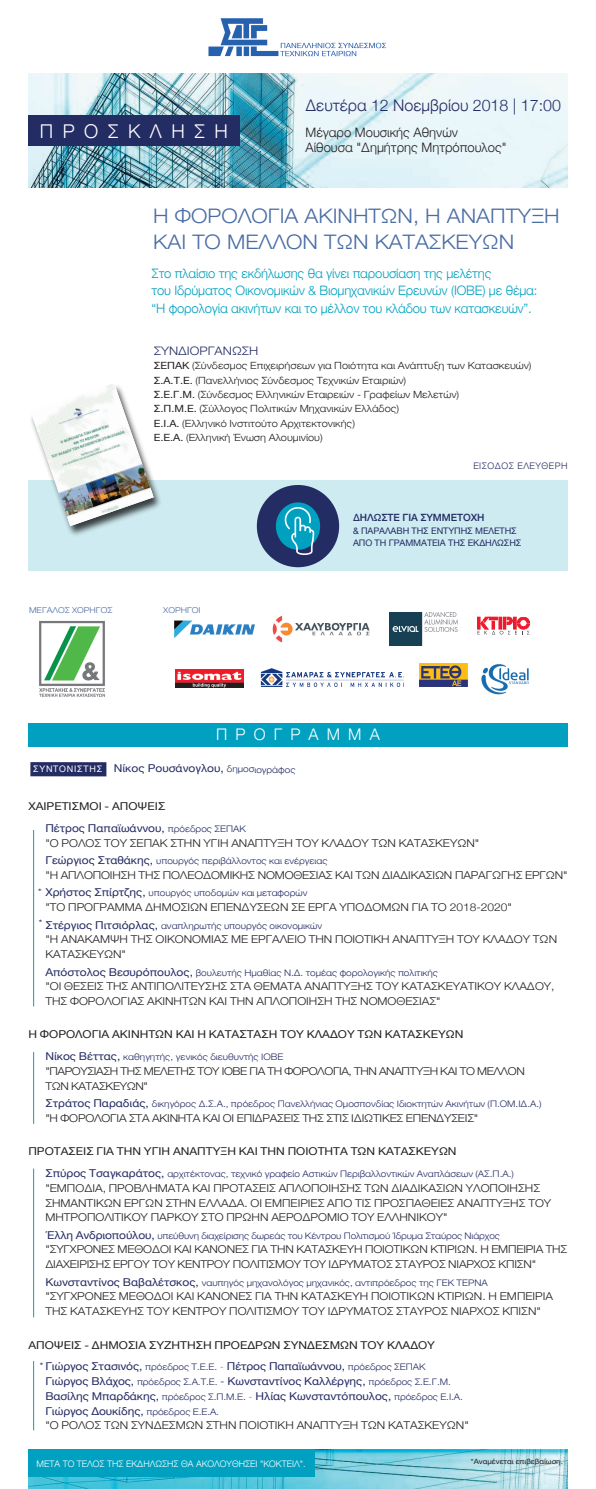
<style>
.page{position:relative;width:596px;height:1489px;background:#fff}
.page>*{position:absolute;margin:0;border:0;box-sizing:border-box;transform-origin:0 0}
.t1{font:300 20px/26.4px "Helvetica Neue";color:#4a6da4;scale:1.1 1}
.t2{font:300 19px "Helvetica Neue";letter-spacing:.5em;color:#fff}
.t3{font:300 16px "Helvetica Neue";color:#242c64}
.t4{font:300 16px "Helvetica Neue";letter-spacing:.505em;color:#fff}
.t5{font:300 13px/17.4px "Helvetica Neue";letter-spacing:-.01em;color:#00a1c0}
.t6{font:300 13px/15.2px "Helvetica Neue";color:#231f20}
.t7{font:300 11.7px "Helvetica Neue";color:#242c64;scale:1.11 1}
.t8{font:300 10.8px/14.7px "Helvetica Neue";color:#231f20;scale:1.11 1}
.t9{font:10.8px/14.7px "Helvetica Neue";letter-spacing:-.005em;color:#242c64;scale:1.11 1}
.t10{font:10.8px "Helvetica Neue";color:#231f20;scale:1.11 1}
.t11{font:300 10.8px/14.7px "Helvetica Neue";letter-spacing:-.03em;color:#231f20;scale:1.11 1}
.t12{font:500 10px "Helvetica Neue";letter-spacing:-.01em;color:#242c64}
.t13{font:300 9.9px/14.3px "Helvetica Neue";color:#231f20;scale:1.11 1}
.t14{font:300 9px "Helvetica Neue";color:#242c64;scale:1.11 1}
.t15{font:9px/12.6px "Helvetica Neue";letter-spacing:-.01em;color:#242c64}
.t16{font:300 9px "Helvetica Neue";color:#fff}
.t17{font:300 9px "Helvetica Neue";letter-spacing:.055em;color:#242c64}
.t18{font:9px "Helvetica Neue";letter-spacing:-.01em;color:#242c64;scale:1.11 1}
.t19{font:300 8.1px "Helvetica Neue";color:#4a6da4;scale:1.11 1}
.t20{font:7.2px "Helvetica Neue";color:#231f20;scale:1.11 1}
.s1{font-weight:400}
.s2{font-size:9px;color:#fff}
.s3{font-weight:300;font-size:9px}
.s4{font-weight:400;color:#242c64}
.s5{font-size:9px;color:#242c64}
.s6{font-weight:400;font-size:10.8px}
.s7{font-weight:100}
.s8{font-weight:300}
.s9{font-weight:300;color:#231f20}
</style>
<div class="page">
<img style="left:208px;top:18px;width:179px;height:39px">
<div style="left:28px;top:480px;width:539px;height:90px;background:#cdebf1"></div>
<img style="left:28px;top:74px;width:539px;height:114px">
<div style="left:257px;top:485px;width:82px;height:82px;background:#242c64;border-radius:50%"></div>
<hr style="left:33px;top:830px;width:1px;height:176px;background:#00a1c0">
<img style="left:28px;top:1449px;width:539px;height:38px">
<hr style="left:33px;top:1051px;width:1px;height:72px;background:#00a1c0">
<hr style="left:33px;top:1168px;width:1px;height:149px;background:#00a1c0">
<hr style="left:33px;top:1360px;width:1px;height:69px;background:#00a1c0">
<div style="left:28px;top:1449px;width:287px;height:27px;background:#00a1c0"></div>
<div style="left:30px;top:762px;width:76px;height:14px;background:#242c64"></div>
<div style="left:28px;top:115px;width:211px;height:31px;background:#242c64"></div>
<div style="left:28px;top:723px;width:539px;height:23px;background:#00a1c0"></div>
<svg style="left:276px;top:502px;width:44px;height:48px"></svg>
<img style="left:282px;top:508px;width:39px;height:47px">
<img style="left:67px;top:482px;width:93px;height:53px">
<img style="left:31px;top:384px;width:123px;height:142px">
<img style="left:39px;top:621px;width:66px;height:75px">
<img style="left:174px;top:620px;width:81px;height:18px">
<img style="left:272px;top:616px;width:98px;height:27px">
<img style="left:260px;top:668px;width:144px;height:19px">
<svg style="left:528px;top:668px;width:1px;height:16px"></svg>
<img style="left:481px;top:664px;width:47px;height:31px">
<img style="left:389px;top:613px;width:68px;height:32px">
<svg style="left:419px;top:663px;width:49px;height:24px"></svg>
<img style="left:419px;top:663px;width:47px;height:23px">
<svg style="left:175px;top:669px;width:69px;height:19px"></svg>
<img style="left:175px;top:669px;width:68px;height:18px">
<svg style="left:477px;top:617px;width:52px;height:17px"></svg>
<h2 class="t2" style="left:40px;top:120px;width:189px">ΠΡΟΣΚΛΗΣΗ</h2>
<h3 class="t3" style="left:305px;top:95px;width:257px">Δευτέρα 12 Νοεμβρίου 2018 | 17:00</h3>
<p class="t6" style="left:305px;top:124px;width:202px">Μέγαρο Μουσικής Αθηνών<br>Αίθουσα "Δημήτρης Μητρόπουλος"</p>
<h1 class="t1" style="left:153px;top:202px;width:371px">Η ΦΟΡΟΛΟΓΙΑ ΑΚΙΝΗΤΩΝ, Η ΑΝΑΠΤΥΞΗ<br>ΚΑΙ ΤΟ ΜΕΛΛΟΝ ΤΩΝ ΚΑΤΑΣΚΕΥΩΝ</h1>
<p class="t5" style="left:151px;top:264px;width:387px">Στο πλαίσιο της εκδήλωσης θα γίνει παρουσίαση της μελέτης<br>του Ιδρύματος Οικονομικών &amp; Βιομηχανικών Ερευνών (ΙΟΒΕ) με θέμα: “Η φορολογία ακινήτων και το μέλλον του κλάδου των κατασκευών”.</p>
<p class="t7" style="left:154px;top:343px;width:96px">ΣΥΝΔΙΟΡΓΑΝΩΣΗ</p>
<p class="t13" style="left:154px;top:358px;width:341px"><span class="s1">ΣΕΠΑΚ</span> (Σύνδεσμος Επιχειρήσεων για Ποιότητα και Ανάπτυξη των Κατασκευών)<br><span class="s1">Σ.Α.Τ.Ε.</span> (Πανελλήνιος Σύνδεσμος Τεχνικών Εταιριών)<br><span class="s1">Σ.Ε.Γ.Μ.</span> (Σύνδεσμος Ελληνικών Εταιρειών - Γραφείων Μελετών)<br><span class="s1">Σ.Π.Μ.Ε.</span> (Σύλλογος Πολιτικών Μηχανικών Ελλάδος)<br><span class="s1">Ε.Ι.Α.</span> (Ελληνικό Ινστιτούτο Αρχιτεκτονικής)<br><span class="s1">Ε.Ε.Α.</span> (Ελληνική Ένωση Αλουμινίου)</p>
<p class="t17" style="left:473px;top:460px;width:96px">ΕΙΣΟΔΟΣ ΕΛΕΥΘΕΡΗ</p>
<p class="t19" style="left:29px;top:605px;width:77px">ΜΕΓΑΛΟΣ ΧΟΡΗΓΟΣ</p>
<p class="t19" style="left:163px;top:605px;width:35px">ΧΟΡΗΓΟΙ</p>
<p class="t12" style="left:353px;top:511px;width:133px">ΔΗΛΩΣΤΕ ΓΙΑ ΣΥΜΜΕΤΟΧΗ</p>
<p class="t15" style="left:353px;top:524px;width:170px">&amp; ΠΑΡΑΛΑΒΗ ΤΗΣ ΕΝΤΥΠΗΣ ΜΕΛΕΤΗΣ<br>ΑΠΟ ΤΗ ΓΡΑΜΜΑΤΕΙΑ ΤΗΣ ΕΚΔΗΛΩΣΗΣ</p>
<h3 class="t4" style="left:216px;top:725px;width:165px">ΠΡΟΓΡΑΜΜΑ</h3>
<p class="t9" style="left:33px;top:761px;width:238px"><span class="s2">ΣΥΝΤΟΝΙΣΤΗΣ</span> Νίκος Ρουσάνογλου, <span class="s3">δημοσιογράφος</span></p>
<p class="t10" style="left:28px;top:800px;width:125px">ΧΑΙΡΕΤΙΣΜΟΙ - ΑΠΟΨΕΙΣ</p>
<p class="t8" style="left:45px;top:820px;width:392px"><span class="s4">Πέτρος Παπαϊωάννου,</span> <span class="s5">πρόεδρος ΣΕΠΑΚ<br></span>"Ο ΡΟΛΟΣ ΤΟΥ ΣΕΠΑΚ ΣΤΗΝ ΥΓΙΗ ΑΝΑΠΤΥΞΗ ΤΟΥ ΚΛΑΔΟΥ ΤΩΝ ΚΑΤΑΣΚΕΥΩΝ"</p>
<p class="t14" style="left:45px;top:855px;width:255px"><span class="s6">Γεώργιος Σταθάκης,</span> υπουργός περιβάλλοντος και ενέργειας</p>
<p class="t8" style="left:45px;top:867px;width:471px">"Η ΑΠΛΟΠΟΙΗΣΗ ΤΗΣ ΠΟΛΕΟΔΟΜΙΚΗΣ ΝΟΜΟΘΕΣΙΑΣ ΚΑΙ ΤΩΝ ΔΙΑΔΙΚΑΣΙΩΝ ΠΑΡΑΓΩΓΗΣ ΕΡΓΩΝ"</p>
<p class="t14" style="left:45px;top:887px;width:237px"><span class="s6">Χρήστος Σπίρτζης,</span> υπουργός υποδομών και μεταφορών</p>
<p class="t8" style="left:45px;top:899px;width:421px">"ΤΟ ΠΡΟΓΡΑΜΜΑ ΔΗΜΟΣΙΩΝ ΕΠΕΝΔΥΣΕΩΝ ΣΕ ΕΡΓΑ ΥΠΟΔΟΜΩΝ ΓΙΑ ΤΟ 2018-2020"</p>
<p class="t14" style="left:45px;top:919px;width:251px"><span class="s6">Στέργιος Πιτσιόρλας,</span> αναπληρωτής υπουργός οικονομικών</p>
<p class="t8" style="left:45px;top:931px;width:462px">"Η ΑΝΑΚΑΜΨΗ ΤΗΣ ΟΙΚΟΝΟΜΙΑΣ ΜΕ ΕΡΓΑΛΕΙΟ ΤΗΝ ΠΟΙΟΤΙΚΗ ΑΝΑΠΤΥΞΗ ΤΟΥ ΚΛΑΔΟΥ ΤΩΝ<br>ΚΑΤΑΣΚΕΥΩΝ"</p>
<p class="t14" style="left:45px;top:966px;width:355px"><span class="s6">Απόστολος Βεσυρόπουλος,</span> βουλευτής Ημαθίας Ν.Δ. τομέας φορολογικής πολιτικής</p>
<p class="t8" style="left:45px;top:978px;width:460px">"ΟΙ ΘΕΣΕΙΣ ΤΗΣ ΑΝΤΙΠΟΛΙΤΕΥΣΗΣ ΣΤΑ ΘΕΜΑΤΑ ΑΝΑΠΤΥΞΗΣ ΤΟΥ ΚΑΤΑΣΚΕΥΑΤΙΚΟΥ ΚΛΑΔΟΥ,<br>ΤΗΣ ΦΟΡΟΛΟΓΙΑΣ ΑΚΙΝΗΤΩΝ ΚΑΙ ΤΗΝ ΑΠΛΟΠΟΙΗΣΗ ΤΗΣ ΝΟΜΟΘΕΣΙΑΣ"</p>
<p class="t18" style="left:38px;top:886px;width:5px">*</p>
<p class="t18" style="left:39px;top:917px;width:5px">*</p>
<p class="t10" style="left:28px;top:1027px;width:393px">Η ΦΟΡΟΛΟΓΙΑ ΑΚΙΝΗΤΩΝ ΚΑΙ Η ΚΑΤΑΣΤΑΣΗ ΤΟΥ ΚΛΑΔΟΥ ΤΩΝ ΚΑΤΑΣΚΕΥΩΝ</p>
<p class="t14" style="left:45px;top:1051px;width:216px"><span class="s6">Νίκος Βέττας,</span> καθηγητής, γενικός διευθυντής ΙΟΒΕ</p>
<p class="t11" style="left:45px;top:1063px;width:433px">"ΠΑΡΟΥΣΙΑΣΗ ΤΗΣ ΜΕΛΕΤΗΣ ΤΟΥ ΙΟΒΕ ΓΙΑ ΤΗ ΦΟΡΟΛΟΓΙΑ, ΤΗΝ ΑΝΑΠΤΥΞΗ ΚΑΙ ΤΟ ΜΕΛΛΟΝ<br>ΤΩΝ ΚΑΤΑΣΚΕΥΩΝ"</p>
<p class="t14" style="left:45px;top:1098px;width:448px"><span class="s6">Στράτος Παραδιάς,</span> δικηγόρος Δ.Σ.Α., πρόεδρος Πανελλήνιας Ομοσπονδίας Ιδιοκτητών Ακινήτων (Π.ΟΜ.ΙΔ.Α.)</p>
<p class="t8" style="left:45px;top:1110px;width:391px">"Η ΦΟΡΟΛΟΓΙΑ ΣΤΑ ΑΚΙΝΗΤΑ ΚΑΙ ΟΙ ΕΠΙΔΡΑΣΕΙΣ ΤΗΣ ΣΤΙΣ ΙΔΙΩΤΙΚΕΣ ΕΠΕΝΔΥΣΕΙΣ"</p>
<p class="t10" style="left:28px;top:1144px;width:387px">ΠΡΟΤΑΣΕΙΣ ΓΙΑ ΤΗΝ ΥΓΙΗ ΑΝΑΠΤΥΞΗ ΚΑΙ ΤΗΝ ΠΟΙΟΤΗΤΑ ΤΩΝ ΚΑΤΑΣΚΕΥΩΝ</p>
<p class="t14" style="left:45px;top:1168px;width:423px"><span class="s6">Σπύρος Τσαγκαράτος,</span> αρχιτέκτονας, τεχνικό γραφείο Αστικών Περιβαλλοντικών Αναπλάσεων (ΑΣ.Π.Α.)</p>
<p class="t8" style="left:45px;top:1180px;width:457px">"ΕΜΠΟΔΙΑ, ΠΡΟΒΛΗΜΑΤΑ ΚΑΙ ΠΡΟΤΑΣΕΙΣ ΑΠΛΟΠΟΙΗΣΗΣ ΤΩΝ ΔΙΑΔΙΚΑΣΙΩΝ ΥΛΟΠΟΙΗΣΗΣ<br>ΣΗΜΑΝΤΙΚΩΝ ΕΡΓΩΝ ΣΤΗΝ ΕΛΛΑΔΑ. ΟΙ ΕΜΠΕΙΡΙΕΣ ΑΠΟ ΤΙΣ ΠΡΟΣΠΑΘΕΙΕΣ ΑΝΑΠΤΥΞΗΣ ΤΟΥ<br>ΜΗΤΡΟΠΟΛΙΤΙΚΟΥ ΠΑΡΚΟΥ ΣΤΟ ΠΡΩΗΝ ΑΕΡΟΔΡΟΜΙΟ ΤΟΥ ΕΛΛΗΝΙΚΟΥ"</p>
<p class="t14" style="left:45px;top:1229px;width:411px"><span class="s6">Έλλη Ανδριοπούλου,</span> υπεύθυνη διαχείρισης δωρεάς του Κέντρου Πολιτισμού Ίδρυμα Σταύρος Νιάρχος</p>
<p class="t8" style="left:45px;top:1241px;width:471px">"ΣΥΓΧΡΟΝΕΣ ΜΕΘΟΔΟΙ ΚΑΙ ΚΑΝΟΝΕΣ ΓΙΑ ΤΗΝ ΚΑΤΑΣΚΕΥΗ ΠΟΙΟΤΙΚΩΝ ΚΤΙΡΙΩΝ. Η ΕΜΠΕΙΡΙΑ ΤΗΣ<br>ΔΙΑΧΕΙΡΙΣΗΣ ΕΡΓΟΥ ΤΟΥ ΚΕΝΤΡΟΥ ΠΟΛΙΤΙΣΜΟΥ ΤΟΥ ΙΔΡΥΜΑΤΟΣ ΣΤΑΥΡΟΣ ΝΙΑΡΧΟΣ ΚΠΙΣΝ"</p>
<p class="t14" style="left:45px;top:1276px;width:400px"><span class="s6">Κωνσταντίνος Βαβαλέτσκος,</span> ναυπηγός μηχανολόγος μηχανικός, αντιπρόεδρος της ΓΕΚ ΤΕΡΝΑ</p>
<p class="t8" style="left:45px;top:1288px;width:458px">"ΣΥΓΧΡΟΝΕΣ ΜΕΘΟΔΟΙ ΚΑΙ ΚΑΝΟΝΕΣ ΓΙΑ ΤΗΝ ΚΑΤΑΣΚΕΥΗ ΠΟΙΟΤΙΚΩΝ ΚΤΙΡΙΩΝ. Η ΕΜΠΕΙΡΙΑ<br>ΤΗΣ ΚΑΤΑΣΚΕΥΗΣ ΤΟΥ ΚΕΝΤΡΟΥ ΠΟΛΙΤΙΣΜΟΥ ΤΟΥ ΙΔΡΥΜΑΤΟΣ ΣΤΑΥΡΟΣ ΝΙΑΡΧΟΣ ΚΠΙΣΝ"</p>
<p class="t10" style="left:28px;top:1338px;width:367px">ΑΠΟΨΕΙΣ - ΔΗΜΟΣΙΑ ΣΥΖΗΤΗΣΗ ΠΡΟΕΔΡΩΝ ΣΥΝΔΕΣΜΩΝ ΤΟΥ ΚΛΑΔΟΥ</p>
<p class="t18" style="left:40px;top:1359px;width:5px">*</p>
<p class="t9" style="left:45px;top:1358px;width:382px">Γιώργος Στασινός, <span class="s3">πρόεδρος Τ.Ε.Ε.</span> <span class="s7">-</span> Πέτρος Παπαϊωάννου, <span class="s3">πρόεδρος ΣΕΠΑΚ </span>Γιώργος Βλάχος, <span class="s3">πρόεδρος Σ.Α.Τ.Ε.</span> <span class="s8">-</span> Κωνσταντίνος Καλλέργης, <span class="s3">πρόεδρος Σ.Ε.Γ.Μ.<br></span>Βασίλης Μπαρδάκης, <span class="s3">πρόεδρος Σ.Π.Μ.Ε.</span> <span class="s7">-</span> Ηλίας Κωνσταντόπουλος, <span class="s3">πρόεδρος Ε.Ι.Α.<br></span>Γιώργος Δουκίδης, <span class="s3">πρόεδρος Ε.Ε.Α.<br></span><span class="s9">"Ο ΡΟΛΟΣ ΤΩΝ ΣΥΝΔΕΣΜΩΝ ΣΤΗΝ ΠΟΙΟΤΙΚΗ ΑΝΑΠΤΥΞΗ ΤΩΝ ΚΑΤΑΣΚΕΥΩΝ"</span></p>
<p class="t16" style="left:37px;top:1458px;width:270px">ΜΕΤΑ ΤΟ ΤΕΛΟΣ ΤΗΣ ΕΚΔΗΛΩΣΗΣ ΘΑ ΑΚΟΛΟΥΘΗΣΕΙ "ΚΟΚΤΕΙΛ".</p>
<p class="t20" style="left:470px;top:1456px;width:84px">*Αναμένεται επιβεβαίωση.</p>
</div>
